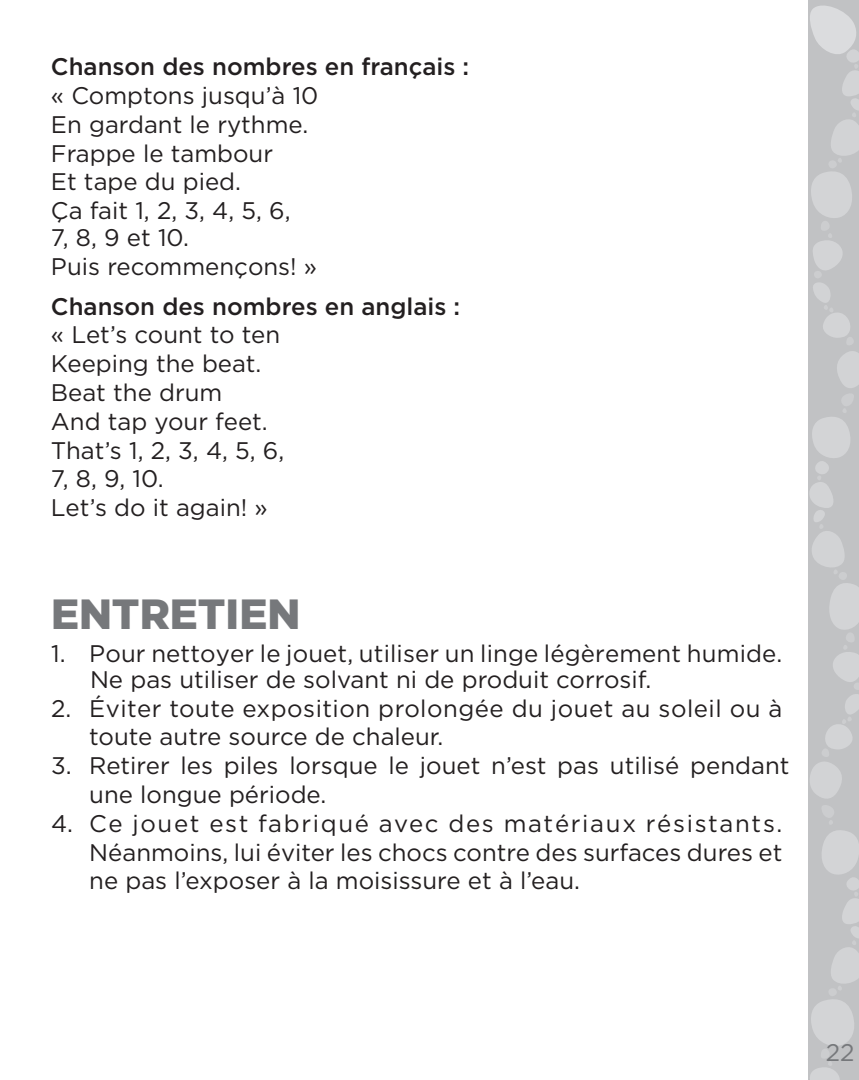
<style>
.page{position:relative;width:859px;height:1080px;background:#fff}
.page>*{position:absolute;margin:0;border:0;box-sizing:border-box;transform-origin:0 0}
.t1{font:900 42px "Gotham";color:#76787b}
.t2{font:24px/28.8px "Gotham HTF";color:#231f20}
.t3{font:24px/28.8px "Gotham HTF";letter-spacing:.02em;color:#231f20}
.t4{font:500 24px "Gotham HTF";color:#231f20}
.t5{font:24px "Gotham";color:#231f20}
.t6{font:24px "Gotham HTF";color:#76787b}
</style>
<div class="page">
<svg style="left:808px;top:0;width:51px;height:1080px;background:#c7c8ca"></svg>
<p class="t4" style="left:51px;top:53px;width:420px">Chanson des nombres en français :</p>
<p class="t2" style="left:51px;top:81px;width:269px">« Comptons jusqu’à 10<br>En gardant le rythme.<br>Frappe le tambour<br>Et tape du pied.<br>Ça fait 1, 2, 3, 4, 5, 6,<br>7, 8, 9 et 10.<br>Puis recommençons! »</p>
<p class="t4" style="left:51px;top:292px;width:411px">Chanson des nombres en anglais :</p>
<p class="t2" style="left:51px;top:320px;width:235px">« Let’s count to ten<br>Keeping the beat.<br>Beat the drum<br>And tap your feet.<br>That’s 1, 2, 3, 4, 5, 6,<br>7, 8, 9, 10.<br>Let’s do it again! »</p>
<h1 class="t1" style="left:51px;top:590px;width:251px">ENTRETIEN</h1>
<p class="t2" style="left:51px;top:639px;width:733px">1. Pour nettoyer le jouet, utiliser un linge légèrement humide.</p>
<p class="t5" style="left:90px;top:666px;width:563px">Ne pas utiliser de solvant ni de produit corrosif.</p>
<p class="t3" style="left:89px;top:693px;width:695px;text-indent:-38px">2. Éviter toute exposition prolongée du jouet au soleil ou à toute autre source de chaleur.</p>
<p class="t2" style="left:89px;top:751px;width:702px;text-indent:-38px">3. Retirer les piles lorsque le jouet n’est pas utilisé pendant une longue période.</p>
<p class="t2" style="left:89px;top:809px;width:695px;text-align:justify;text-indent:-38px">4. Ce jouet est fabriqué avec des matériaux résistants.<br>Néanmoins, lui éviter les chocs contre des surfaces dures et ne pas l’exposer à la moisissure et à l’eau.</p>
<p class="t6" style="left:826px;top:1039px;width:30px">22</p>
</div>
